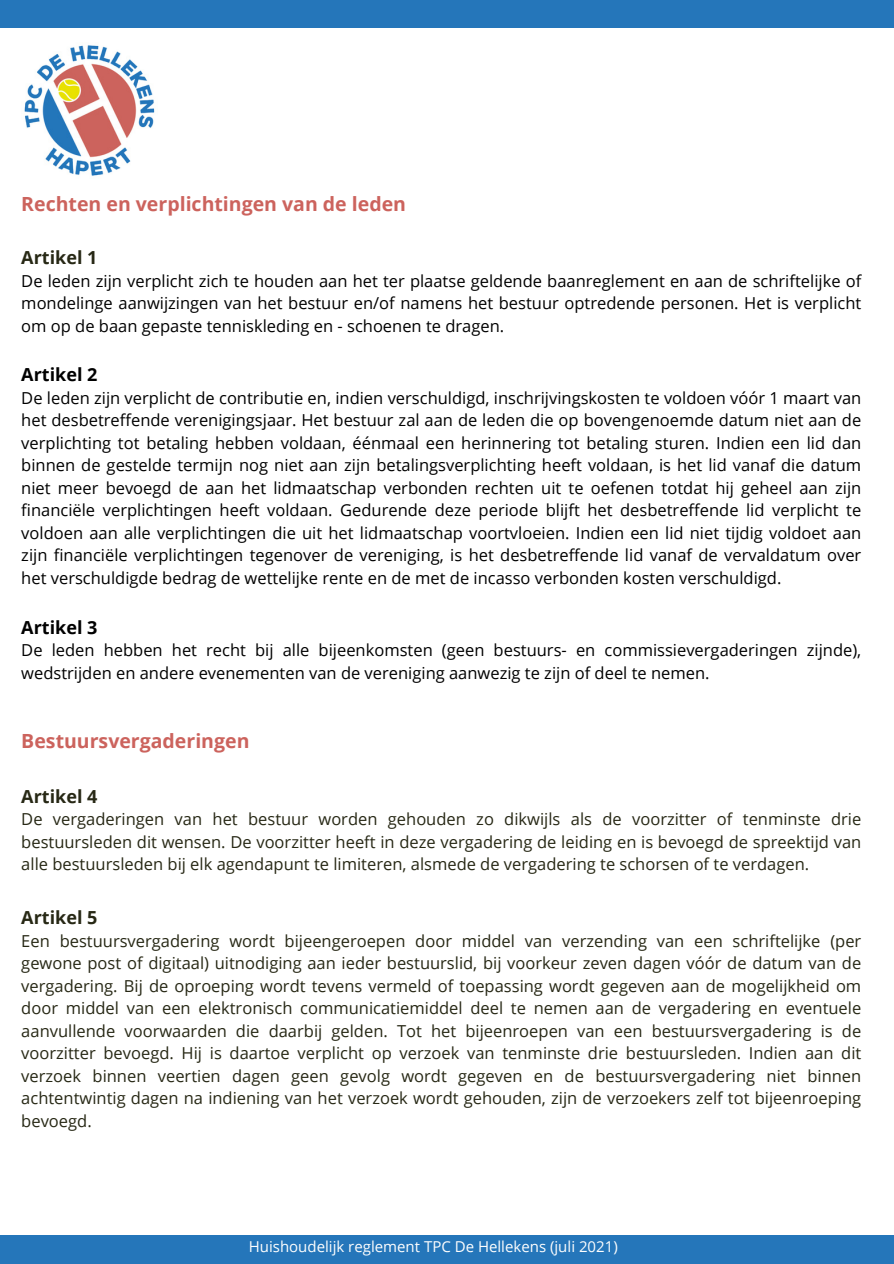
<style>
.page{position:relative;width:894px;height:1264px;background:#fff}
.page>*{position:absolute;margin:0;border:0;box-sizing:border-box;transform-origin:0 0}
.t1{font:700 19.5px "Open Sans";color:#cc635d}
.t2{font:700 18px "Open Sans";color:#272815}
.t3{font:700 18px "Open Sans";color:#000}
.t4{font:16.5px/22.5px "Open Sans";color:#000;text-align:justify}
.t5{font:16.5px/22.5px "Open Sans";color:#272815;text-align:justify}
.t6{font:15px "Open Sans";color:#fefefe}
</style>
<div class="page">
<div style="left:0;top:0;width:893px;height:27px;background:#2576ba"></div>
<div style="left:0;top:1235px;width:893px;height:28px;background:#2576ba"></div>
<img style="left:24px;top:45px;width:131px;height:131px">
<p class="t1" style="left:21px;top:190px;width:386px">Rechten en verplichtingen van de leden</p>
<p class="t2" style="left:21px;top:245px;width:78px">Artikel 1</p>
<h1 class="t4" style="left:21px;top:269px;width:841px">De leden zijn verplicht zich te houden aan het ter plaatse geldende baanreglement en aan de schriftelijke of mondelinge aanwijzingen van het bestuur en/of namens het bestuur optredende personen. Het is verplicht om op de baan gepaste tenniskleding en - schoenen te dragen.</h1>
<p class="t3" style="left:21px;top:362px;width:78px">Artikel 2</p>
<p class="t4" style="left:21px;top:386px;width:841px">De leden zijn verplicht de contributie en, indien verschuldigd, inschrijvingskosten te voldoen vóór 1 maart van het desbetreffende verenigingsjaar. Het bestuur zal aan de leden die op bovengenoemde datum niet aan de verplichting tot betaling hebben voldaan, éénmaal een herinnering tot betaling sturen. Indien een lid dan binnen de gestelde termijn nog niet aan zijn betalingsverplichting heeft voldaan, is het lid vanaf die datum niet meer bevoegd de aan het lidmaatschap verbonden rechten uit te oefenen totdat hij geheel aan zijn financiële verplichtingen heeft voldaan. Gedurende deze periode blijft het desbetreffende lid verplicht te voldoen aan alle verplichtingen die uit het lidmaatschap voortvloeien. Indien een lid niet tijdig voldoet aan zijn financiële verplichtingen tegenover de vereniging, is het desbetreffende lid vanaf de vervaldatum over het verschuldigde bedrag de wettelijke rente en de met de incasso verbonden kosten verschuldigd.</p>
<p class="t3" style="left:21px;top:614px;width:78px">Artikel 3</p>
<p class="t4" style="left:21px;top:638px;width:841px">De leden hebben het recht bij alle bijeenkomsten (geen bestuurs- en commissievergaderingen zijnde), wedstrijden en andere evenementen van de vereniging aanwezig te zijn of deel te nemen.</p>
<p class="t1" style="left:21px;top:727px;width:229px">Bestuursvergaderingen</p>
<p class="t2" style="left:21px;top:783px;width:78px">Artikel 4</p>
<h1 class="t5" style="left:21px;top:807px;width:841px">De vergaderingen van het bestuur worden gehouden zo dikwijls als de voorzitter of tenminste drie bestuursleden dit wensen. De voorzitter heeft in deze vergadering de leiding en is bevoegd de spreektijd van alle bestuursleden bij elk agendapunt te limiteren, alsmede de vergadering te schorsen of te verdagen.</h1>
<p class="t2" style="left:21px;top:905px;width:78px">Artikel 5</p>
<p class="t5" style="left:21px;top:929px;width:841px">Een bestuursvergadering wordt bijeengeroepen door middel van verzending van een schriftelijke (per gewone post of digitaal) uitnodiging aan ieder bestuurslid, bij voorkeur zeven dagen vóór de datum van de vergadering. Bij de oproeping wordt tevens vermeld of toepassing wordt gegeven aan de mogelijkheid om door middel van een elektronisch communicatiemiddel deel te nemen aan de vergadering en eventuele aanvullende voorwaarden die daarbij gelden. Tot het bijeenroepen van een bestuursvergadering is de voorzitter bevoegd. Hij is daartoe verplicht op verzoek van tenminste drie bestuursleden. Indien aan dit verzoek binnen veertien dagen geen gevolg wordt gegeven en de bestuursvergadering niet binnen achtentwintig dagen na indiening van het verzoek wordt gehouden, zijn de verzoekers zelf tot bijeenroeping bevoegd.</p>
<p class="t6" style="left:249px;top:1235px;width:370px">Huishoudelijk reglement TPC De Hellekens (juli 2021)</p>
</div>
